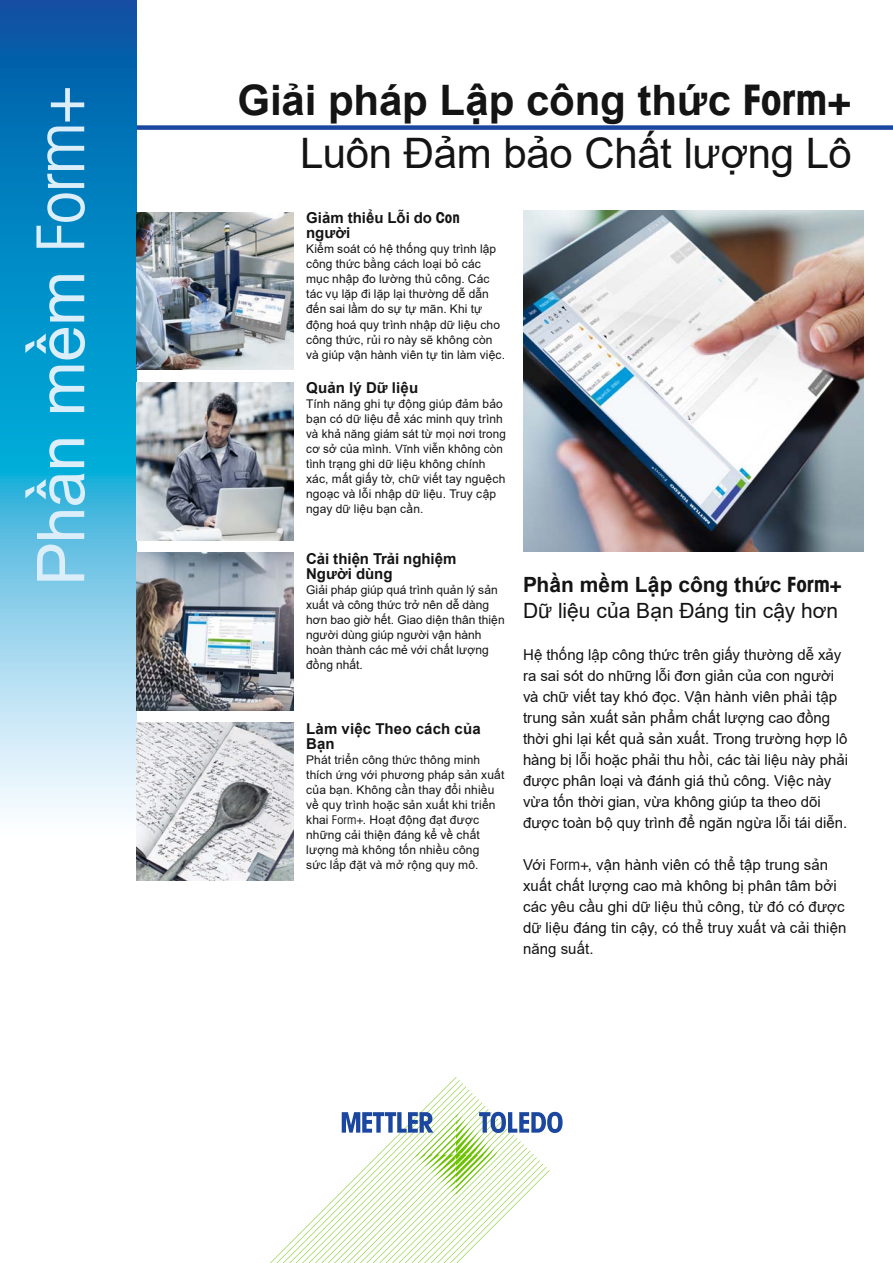
<style>
.page{position:relative;width:893px;height:1263px;background:#fff}
.page>*{position:absolute;margin:0;border:0;box-sizing:border-box;transform-origin:0 0}
.t1{font:66px "Arial";letter-spacing:-.01em;color:#dbeefa}
.t2{font:42px/52.5px "Arial";letter-spacing:-.01em;color:#131413;text-align:right}
.t3{font:21px/25.5px "Arial";color:#131413}
.t4{font:15px/21px "Arial";color:#131413}
.t5{font:700 15px/15px "Arial";letter-spacing:.005em;color:#131413}
.t6{font:12px/15px "Arial";letter-spacing:.01em;color:#131413}
.s1{font-family:"Avant Gardefor MT Bk"}
.s2{font-weight:700}
.s3{font-family:"Avant Gardefor MT Bd"}
.s4{font-family:"Avant Gardefor MT Bd";font-weight:400}
</style>
<div class="page">
<div style="left:111px;top:125px;width:782px;height:5px;background:#1c47a0"></div>
<svg style="left:0;top:0;width:136px;height:810px;background:#40a5d3"></svg>
<img style="left:136px;top:723px;width:157px;height:157px">
<img style="left:136px;top:553px;width:157px;height:157px">
<img style="left:136px;top:383px;width:157px;height:157px">
<img style="left:136px;top:213px;width:157px;height:157px">
<svg style="left:270px;top:1077px;width:293px;height:186px"></svg>
<img style="left:523px;top:211px;width:341px;height:341px">
<h1 class="t1" style="left:16px;top:586px;width:502px;rotate:-90deg">Phần mềm <span class="s1">Form+</span></h1>
<h2 class="t2" style="left:237px;top:74px;width:616px"><span class="s2">Giải pháp Lập công thức</span> <span class="s3">Form+<br></span>Luôn Đảm bảo Chất lượng Lô</h2>
<p class="t5" style="left:306px;top:211px;width:155px">Giảm thiểu Lỗi do <span class="s4">Con </span>người</p>
<p class="t6" style="left:306px;top:242px;width:200px">Kiểm soát có hệ thống quy trình lập công thức bằng cách loại bỏ các mục nhập đo lường thủ công. Các tác vụ lặp đi lặp lại thường dễ dẫn đến sai lầm do sự tự mãn. Khi tự động hoá quy trình nhập dữ liệu cho công thức, rủi ro này sẽ không còn và giúp vận hành viên tự tin làm việc.</p>
<p class="t5" style="left:306px;top:381px;width:114px">Quản lý Dữ liệu</p>
<p class="t6" style="left:306px;top:397px;width:201px">Tính năng ghi tự động giúp đảm bảo bạn có dữ liệu để xác minh quy trình và khả năng giám sát từ mọi nơi trong cơ sở của mình. Vĩnh viễn không còn tình trạng ghi dữ liệu không chính xác, mất giấy tờ, chữ viết tay nguệch ngoạc và lỗi nhập dữ liệu. Truy cập ngay dữ liệu bạn cần.</p>
<p class="t5" style="left:306px;top:551px;width:152px">Cải thiện Trải nghiệm<br>Người dùng</p>
<p class="t6" style="left:306px;top:582px;width:200px">Giải pháp giúp quá trình quản lý sản xuất và công thức trở nên dễ dàng hơn bao giờ hết. Giao diện thân thiện người dùng giúp người vận hành hoàn thành các mẻ với chất lượng đồng nhất.</p>
<p class="t5" style="left:306px;top:721px;width:176px">Làm việc Theo cách của<br>Bạn</p>
<p class="t6" style="left:306px;top:752px;width:200px">Phát triển công thức thông minh thích ứng với phương pháp sản xuất của bạn. Không cần thay đổi nhiều về quy trình hoặc sản xuất khi triển khai <span class="s1">Form+</span>. Hoạt động đạt được những cải thiện đáng kể về chất lượng mà không tốn nhiều công<br>sức lắp đặt và mở rộng quy mô.</p>
<h3 class="t3" style="left:523px;top:572px;width:321px"><span class="s2">Phần mềm Lập công thức</span> <span class="s3">Form+<br></span>Dữ liệu của Bạn Đáng tin cậy hơn</h3>
<p class="t4" style="left:523px;top:644px;width:327px">Hệ thống lập công thức trên giấy thường dễ xảy ra sai sót do những lỗi đơn giản của con người và chữ viết tay khó đọc. Vận hành viên phải tập trung sản xuất sản phẩm chất lượng cao đồng thời ghi lại kết quả sản xuất. Trong trường hợp lô hàng bị lỗi hoặc phải thu hồi, các tài liệu này phải được phân loại và đánh giá thủ công. Việc này vừa tốn thời gian, vừa không giúp ta theo dõi được toàn bộ quy trình để ngăn ngừa lỗi tái diễn.</p>
<p class="t4" style="left:523px;top:854px;width:325px">Với <span class="s1">Form+</span>, vận hành viên có thể tập trung sản xuất chất lượng cao mà không bị phân tâm bởi các yêu cầu ghi dữ liệu thủ công, từ đó có được dữ liệu đáng tin cậy, có thể truy xuất và cải thiện năng suất.</p>
</div>
